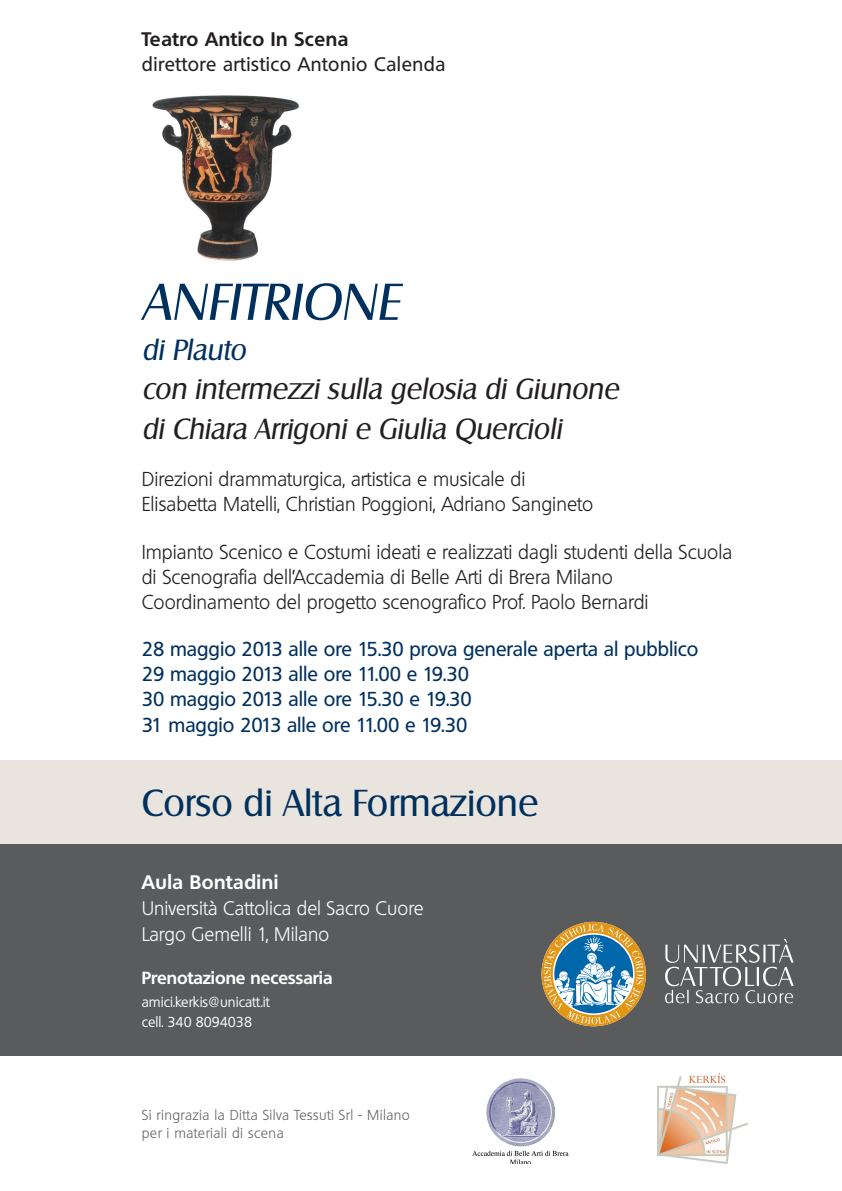
<style>
.page{position:relative;width:842px;height:1191px;background:#fff}
.page>*{position:absolute;margin:0;border:0;box-sizing:border-box;transform-origin:0 0}
.t1{font:italic 50.2px "Salzburg";color:#00305e}
.t2{font:36.4px "Salzburg";color:#00305e}
.t3{font:italic 28.2px/39.7px "Salzburg";color:#231f20}
.t4{font:italic 28.2px "Salzburg";color:#00305e}
.t5{font:300 19.6px/25.2px "Quebec";color:#231f20}
.t6{font:500 19.6px/25.2px "Quebec";color:#00305e}
.t7{font:300 19px/26px "Quebec";color:#fff}
.t8{font:500 19px "Quebec";letter-spacing:.03em;color:#231f20}
.t9{font:700 19px "Quebec";letter-spacing:.03em;color:#231f20}
.t10{font:700 19px "Quebec";letter-spacing:.03em;color:#fff}
.t11{font:700 17px "Quebec";color:#fff}
.t12{font:300 14px/18px "Quebec";letter-spacing:.03em;color:#636366}
.t13{font:14px/20px "Quebec";color:#fff}
</style>
<div class="page">
<div style="left:0;top:802px;width:842px;height:254px;background:#5a5b5d"></div>
<div style="left:0;top:761px;width:842px;height:83px;background:#e9e5de"></div>
<img style="left:472px;top:1078px;width:97px;height:85px">
<img style="left:658px;top:1073px;width:89px;height:90px">
<img style="left:152px;top:96px;width:147px;height:165px">
<svg style="left:665px;top:939px;width:129px;height:64px"></svg>
<svg style="left:541px;top:922px;width:105px;height:104px"></svg>
<p class="t9" style="left:142px;top:32px;width:208px">Teatro Antico In Scena</p>
<p class="t8" style="left:142px;top:57px;width:305px">direttore artistico Antonio Calenda</p>
<h1 class="t1" style="left:142px;top:281px;width:259px">ANFITRIONE</h1>
<h3 class="t4" style="left:142px;top:338px;width:106px">di Plauto</h3>
<h3 class="t3" style="left:142px;top:371px;width:478px">con intermezzi sulla gelosia di Giunone di Chiara Arrigoni e Giulia Quercioli</h3>
<p class="t5" style="left:142px;top:468px;width:453px">Direzioni drammaturgica, artistica e musicale di<br>Elisabetta Matelli, Christian Poggioni, Adriano Sangineto</p>
<p class="t5" style="left:142px;top:540px;width:592px">Impianto Scenico e Costumi ideati e realizzati dagli studenti della Scuola di Scenografia dell’Accademia di Belle Arti di Brera Milano<br>Coordinamento del progetto scenografico Prof. Paolo Bernardi</p>
<p class="t6" style="left:142px;top:638px;width:558px">28 maggio 2013 alle ore 15.30 prova generale aperta al pubblico 29 maggio 2013 alle ore 11.00 e 19.30<br>30 maggio 2013 alle ore 15.30 e 19.30<br>31 maggio 2013 alle ore 11.00 e 19.30</p>
<h2 class="t2" style="left:142px;top:788px;width:398px">Corso di Alta Formazione</h2>
<p class="t10" style="left:142px;top:874px;width:138px">Aula Bontadini</p>
<p class="t7" style="left:142px;top:896px;width:283px">Università Cattolica del Sacro Cuore<br>Largo Gemelli 1, Milano</p>
<p class="t11" style="left:142px;top:971px;width:192px">Prenotazione necessaria</p>
<p class="t13" style="left:142px;top:993px;width:129px">amici.kerkis@unicatt.it cell. 340 8094038</p>
<p class="t12" style="left:142px;top:1107px;width:270px">Si ringrazia la Ditta Silva Tessuti Srl - Milano per i materiali di scena</p>
</div>
